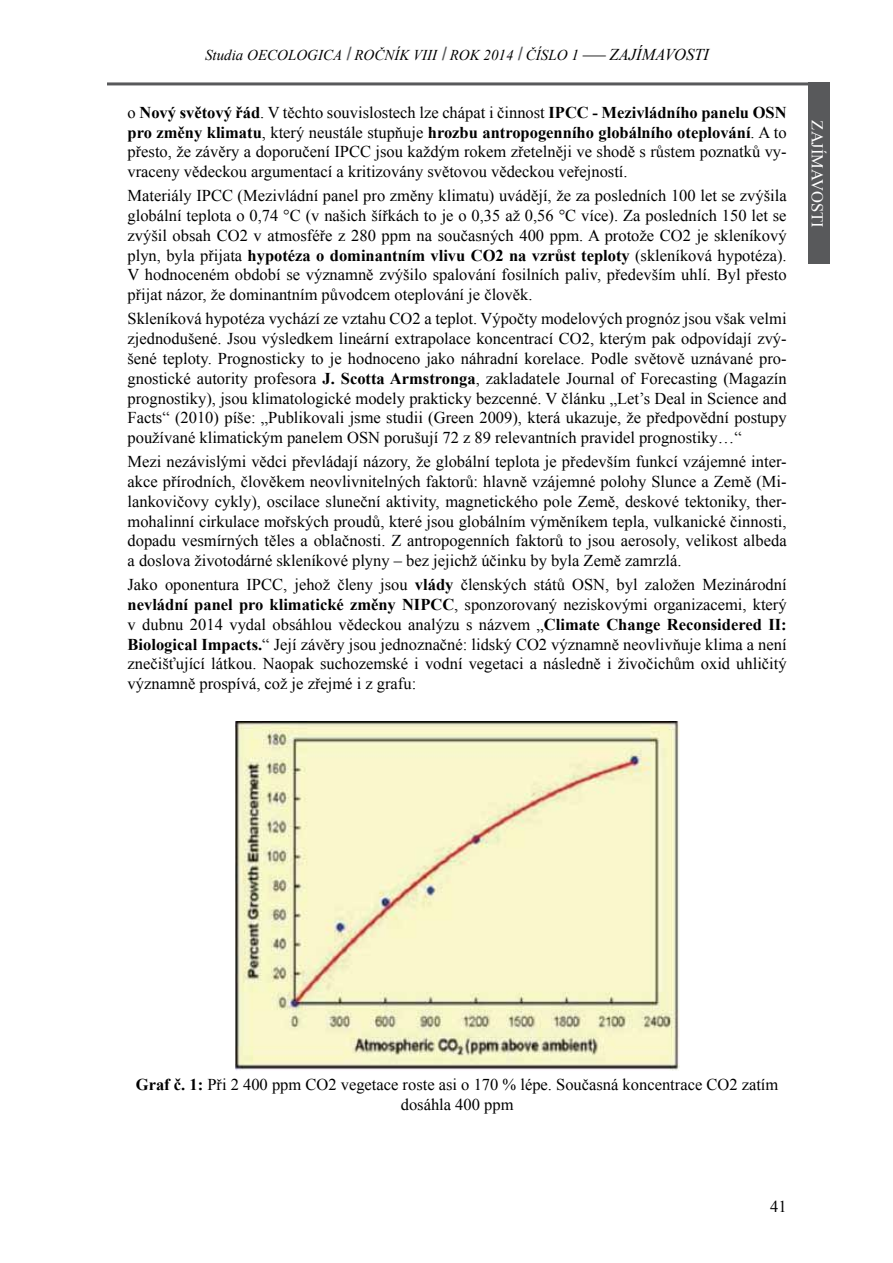
<style>
.page{position:relative;width:893px;height:1263px;background:#fff}
.page>*{position:absolute;margin:0;border:0;box-sizing:border-box;transform-origin:0 0}
.t1{font:16.5px/19.8px "Times New Roman";color:#000;text-align:justify}
.t2{font:700 16.5px "Times New Roman";color:#000}
.t3{font:16.5px "Times New Roman";color:#fff}
.t4{font:italic 15px "Times New Roman";color:#000}
.s1{font-style:normal;font-size:16.65px}
.s2{font-size:16.5px}
.s3{font-weight:400}
.s4{font-weight:700}
</style>
<div class="page">
<hr style="left:107px;top:82px;width:702px;height:3px;background:#58595b">
<div style="left:809px;top:82px;width:21px;height:182px;background:#58595b"></div>
<img style="left:235px;top:721px;width:444px;height:349px">
<p class="t4" style="left:205px;top:45px;width:506px">Studia OECOLOGICA <sup>|</sup>ROČNÍK VIII <sup>|</sup>ROK 2014 <sup>|</sup>ČÍSLO 1 <span class="s1">–</span><span class="s2">ZAJÍMAVOSTI</span></p>
<p class="t2" style="left:128px;top:101px;width:660px"><span class="s3">o</span> Nový světový řád<span class="s3">. V těchto souvislostech lze chápat i činnost</span> IPCC - Mezivládního panelu OSN</p>
<p class="t1" style="left:128px;top:122px;width:661px"><span class="s4">pro změny klimatu</span>, který neustále stupňuje <span class="s4">hrozbu antropogenního globálního oteplování</span>. A to přesto, že závěry a doporučení IPCC jsou každým rokem zřetelněji ve shodě s růstem poznatků vy&shy;vraceny vědeckou argumentací a kritizovány světovou vědeckou veřejností.</p>
<p class="t1" style="left:128px;top:186px;width:661px">Materiály IPCC (Mezivládní panel pro změny klimatu) uvádějí, že za posledních 100 let se zvýšila globální teplota o 0,74 °C (v našich šířkách to je o 0,35 až 0,56 °C více). Za posledních 150 let se zvýšil obsah CO2 v atmosféře z 280 ppm na současných 400 ppm. A protože CO2 je skleníkový plyn, byla přijata <span class="s4">hypotéza o dominantním vlivu CO2 na vzrůst teploty</span> (skleníková hypotéza).<br>V hodnoceném období se významně zvýšilo spalování fosilních paliv, především uhlí. Byl přesto přijat názor, že dominantním původcem oteplování je člověk.</p>
<p class="t1" style="left:128px;top:309px;width:661px">Skleníková hypotéza vychází ze vztahu CO2 a teplot. Výpočty modelových prognóz jsou však velmi zjednodušené. Jsou výsledkem lineární extrapolace koncentrací CO2, kterým pak odpovídají zvý&shy;šené teploty. Prognosticky to je hodnoceno jako náhradní korelace. Podle světově uznávané pro&shy;gnostické autority profesora <span class="s4">J. Scotta Armstronga</span>, zakladatele Journal of Forecasting (Magazín prognostiky), jsou klimatologické modely prakticky bezcenné. V článku „Let’s Deal in Science and Facts“ (2010) píše: „Publikovali jsme studii (Green 2009), která ukazuje, že předpovědní postupy používané klimatickým panelem OSN porušují 72 z 89 relevantních pravidel prognostiky…“</p>
<p class="t1" style="left:128px;top:451px;width:661px">Mezi nezávislými vědci převládají názory, že globální teplota je především funkcí vzájemné inter&shy;akce přírodních, člověkem neovlivnitelných faktorů: hlavně vzájemné polohy Slunce a Země (Mi&shy;lankovičovy cykly), oscilace sluneční aktivity, magnetického pole Země, deskové tektoniky, ther&shy;mohalinní cirkulace mořských proudů, které jsou globálním výměníkem tepla, vulkanické činnosti, dopadu vesmírných těles a oblačnosti. Z antropogenních faktorů to jsou aerosoly, velikost albeda a doslova životodárné skleníkové plyny – bez jejichž účinku by byla Země zamrzlá.</p>
<p class="t1" style="left:128px;top:574px;width:661px">Jako oponentura IPCC, jehož členy jsou <span class="s4">vlády</span> členských států OSN, byl založen Mezinárodní <span class="s4">nevládní panel pro klimatické změny NIPCC</span> , sponzorovaný neziskovými organizacemi, který v dubnu 2014 vydal obsáhlou vědeckou analýzu s názvem „<span class="s4">Climate Change Reconsidered II :<br>Biological Impacts.</span>“ Její závěry jsou jednoznačné: lidský CO2 významně neovlivňuje klima a není znečišťující látkou. Naopak suchozemské i vodní vegetaci a následně i živočichům oxid uhličitý významně prospívá, což je zřejmé i z grafu:</p>
<p class="t3" style="left:829px;top:120px;width:108px;rotate:90deg">Zajímavosti</p>
<p class="t1" style="left:136px;top:1074px;width:644px;text-align:center"><span class="s4">Graf č. 1:</span> Při 2 400 ppm CO2 vegetace roste asi o 170 % lépe. Současná koncentrace CO2 zatím dosáhla 400 ppm</p>
<p class="t1" style="left:770px;top:1196px;width:18px">41</p>
</div>
